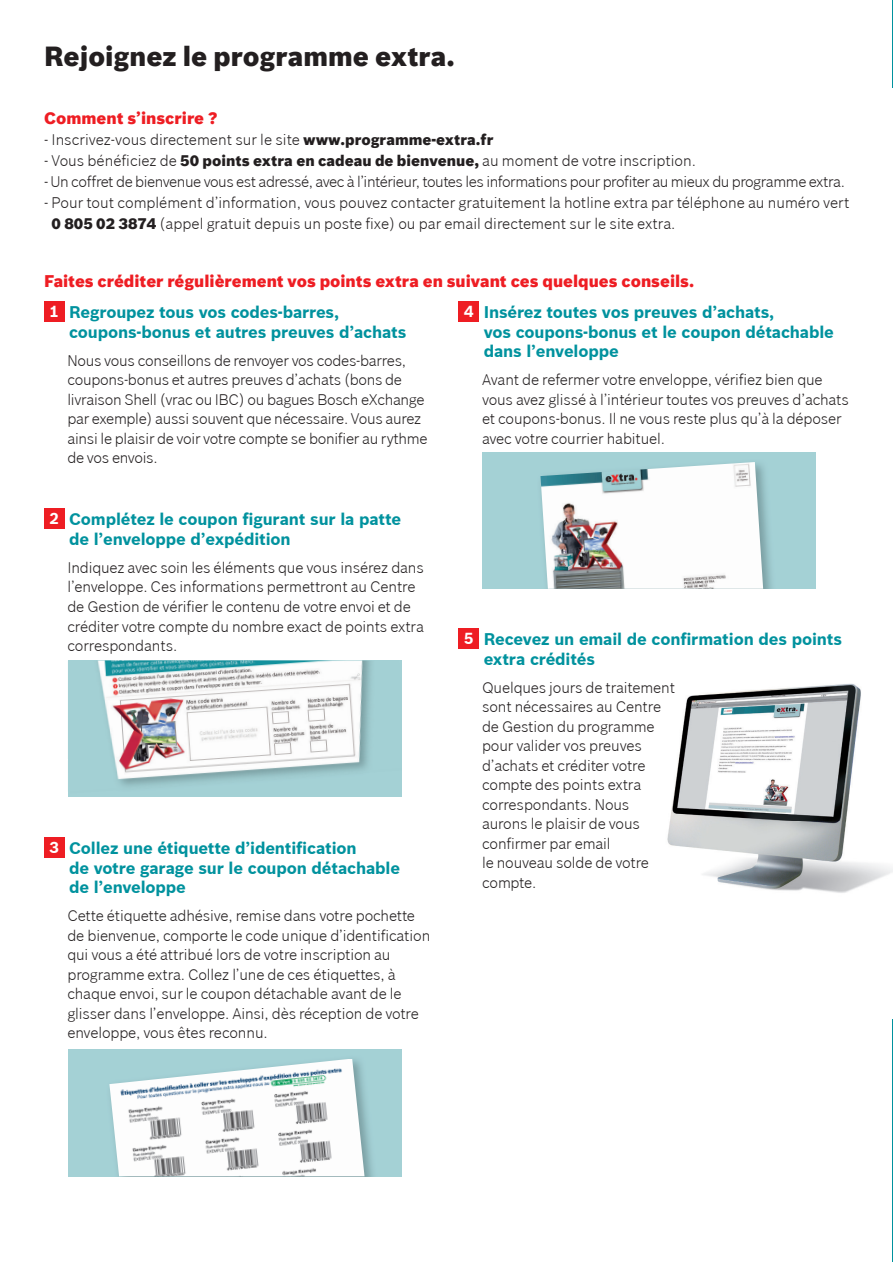
<style>
.page{position:relative;width:893px;height:1262px;background:#fff}
.page>*{position:absolute;margin:0;border:0;box-sizing:border-box;transform-origin:0 0}
.t1{font:900 27px "Bosch Sans";color:#231f20}
.t2{font:700 16.5px/19.5px "Bosch Sans";letter-spacing:-.01em;color:#00929e}
.t3{font:900 16.5px/31.5px "Bosch Sans";color:#ee1d23}
.t4{font:300 15px/19.5px "Bosch Sans";letter-spacing:-.01em;color:#231f20}
.t5{font:300 15px "Bosch Sans";letter-spacing:-.03em;color:#231f20}
.s1{font-weight:900}
.s2{font-weight:700;font-size:15.6px;color:#fff}
.s3{font-weight:700;color:#00929e}
.s4{font-size:15.6px;color:#fff}
</style>
<div class="page">
<img style="left:667px;top:683px;width:222px;height:210px">
<hr style="left:892px;top:0;width:1px;height:87px;background:#00929e">
<hr style="left:892px;top:1019px;width:1px;height:243px;background:#00929e">
<div style="left:44px;top:301px;width:20px;height:20px;background:#ee1d23"></div>
<div style="left:44px;top:508px;width:20px;height:20px;background:#ee1d23"></div>
<div style="left:44px;top:837px;width:20px;height:20px;background:#ee1d23"></div>
<div style="left:459px;top:301px;width:20px;height:20px;background:#ee1d23"></div>
<div style="left:459px;top:628px;width:20px;height:20px;background:#ee1d23"></div>
<div style="left:68px;top:660px;width:334px;height:136px;background:#a4d1d5"></div>
<img style="left:98px;top:660px;width:273px;height:127px">
<div style="left:482px;top:452px;width:334px;height:137px;background:#a4d1d5"></div>
<img style="left:540px;top:462px;width:223px;height:127px">
<div style="left:68px;top:1048px;width:334px;height:128px;background:#a4d1d5"></div>
<img style="left:109px;top:1058px;width:256px;height:118px">
<p class="t1" style="left:44px;top:36px;width:412px">Rejoignez le programme extra.</p>
<p class="t3" style="left:44px;top:101px;width:175px">Comment s’inscrire ?</p>
<p class="t4" style="left:44px;top:128px;width:451px">- Inscrivez-vous directement sur le site <span class="s1">www.programme-extra.fr</span></p>
<p class="t4" style="left:44px;top:149px;width:653px">- Vous bénéficiez de <span class="s1">50 points extra en cadeau de bienvenue,</span> au moment de votre inscription.</p>
<p class="t5" style="left:44px;top:171px;width:802px">- Un coffret de bienvenue vous est adressé, avec à l’intérieur, toutes les informations pour profiter au mieux du programme extra.</p>
<p class="t4" style="left:52px;top:191px;width:800px;line-height:21px;text-indent:-8px">- Pour tout complément d’information, vous pouvez contacter gratuitement la hotline extra par téléphone au numéro vert<br><span class="s1">0 805 02 3874</span> (appel gratuit depuis un poste fixe) ou par email directement sur le site extra.</p>
<p class="t3" style="left:50px;top:264px;width:646px;text-indent:-6px">Faites créditer régulièrement vos points extra en suivant ces quelques conseils.<br><span class="s2">1</span> <span class="s3">Regroupez tous vos codes-barres,</span></p>
<p class="t2" style="left:69px;top:321px;width:339px">coupons-bonus et autres preuves d’achats</p>
<p class="t4" style="left:67px;top:350px;width:362px">Nous vous conseillons de renvoyer vos codes-barres, coupons-bonus et autres preuves d’achats (bons de livraison Shell (vrac ou IBC) ou bagues Bosch eXchange par exemple) aussi souvent que nécessaire. Vous aurez ainsi le plaisir de voir votre compte se bonifier au rythme de vos envois.</p>
<p class="t2" style="left:484px;top:302px;width:352px;text-indent:-20px"><span class="s4">4</span> Insérez toutes vos preuves d’achats,<br>vos coupons-bonus et le coupon détachable dans l’enveloppe</p>
<p class="t4" style="left:482px;top:369px;width:369px">Avant de refermer votre enveloppe, vérifiez bien que vous avez glissé à l’intérieur toutes vos preuves d’achats et coupons-bonus. Il ne vous reste plus qu’à la déposer avec votre courrier habituel.</p>
<p class="t2" style="left:69px;top:509px;width:334px;text-indent:-20px"><span class="s4">2</span> Complétez le coupon figurant sur la patte de l’enveloppe d’expédition</p>
<p class="t4" style="left:67px;top:557px;width:358px">Indiquez avec soin les éléments que vous insérez dans l’enveloppe. Ces informations permettront au Centre de Gestion de vérifier le contenu de votre envoi et de créditer votre compte du nombre exact de points extra correspondants.</p>
<p class="t2" style="left:69px;top:837px;width:332px;text-indent:-20px"><span class="s4">3</span> Collez une étiquette d’identification<br>de votre garage sur le coupon détachable de l’enveloppe</p>
<p class="t4" style="left:67px;top:905px;width:364px">Cette étiquette adhésive, remise dans votre pochette de bienvenue, comporte le code unique d’identification qui vous a été attribué lors de votre inscription au programme extra. Collez l’une de ces étiquettes, à chaque envoi, sur le coupon détachable avant de le glisser dans l’enveloppe. Ainsi, dès réception de votre enveloppe, vous êtes reconnu.</p>
<p class="t2" style="left:484px;top:628px;width:360px;text-indent:-20px"><span class="s4">5</span> Recevez un email de confirmation des points extra crédités</p>
<p class="t4" style="left:482px;top:676px;width:195px">Quelques jours de traitement sont nécessaires au Centre de Gestion du programme pour valider vos preuves d’achats et créditer votre compte des points extra correspondants. Nous aurons le plaisir de vous confirmer par email<br>le nouveau solde de votre compte.</p>
</div>
